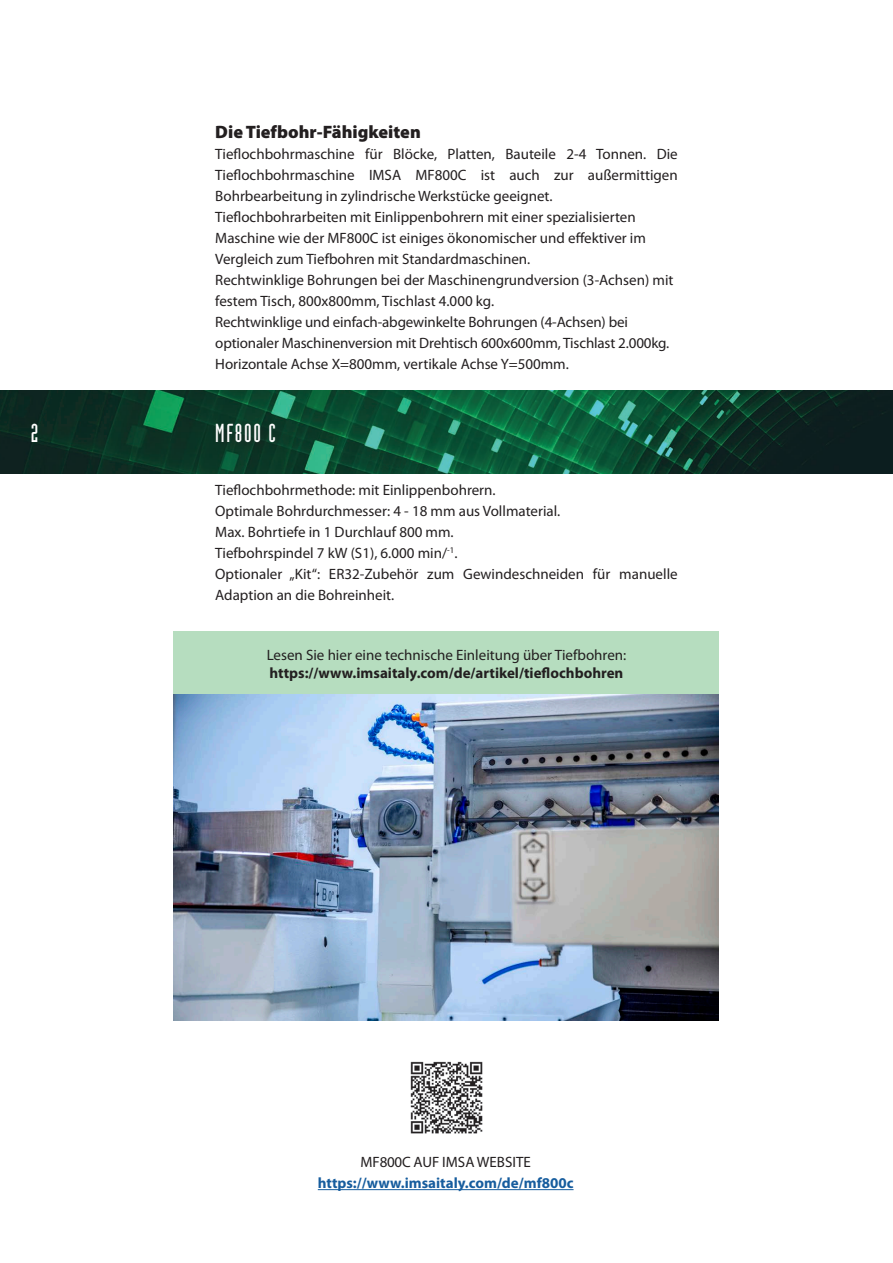
<style>
.page{position:relative;width:893px;height:1263px;background:#fff}
.page>*{position:absolute;margin:0;border:0;box-sizing:border-box;transform-origin:0 0}
.t1{font:25.5px "Industria Solid";letter-spacing:.07em;color:#fff}
.t2{font:900 18px "Myriad Pro";color:#231f20}
.t3{font:15px/21px "Myriad Pro";color:#231f20}
.t4{font:700 15px "Myriad Pro";color:#231f20}
.t5{font:700 15px "Myriad Pro";color:#175d9e}
</style>
<div class="page">
<img style="left:0;top:390px;width:893px;height:83px">
<div style="left:212px;top:419px;width:75px;height:35px;background:#0d3626"></div>
<div style="left:174px;top:632px;width:545px;height:62px;background:#b6ddbf"></div>
<hr style="left:318px;top:1189px;width:256px;height:1px;background:#175d9e">
<img style="left:174px;top:694px;width:545px;height:326px">
<img style="left:410px;top:1061px;width:73px;height:73px">
<h1 class="t1" style="left:31px;top:419px;width:9px">2</h1>
<p class="t2" style="left:215px;top:120px;width:207px">Die Tiefbohr-Fähigkeiten</p>
<p class="t3" style="left:215px;top:143px;width:464px;text-align:justify">Tieflochbohrmaschine für Blöcke, Platten, Bauteile 2-4 Tonnen. Die Tieflochbohrmaschine IMSA MF800C ist auch zur außermittigen Bohrbearbeitung in zylindrische Werkstücke geeignet.</p>
<p class="t3" style="left:215px;top:206px;width:432px">Tieflochbohrarbeiten mit Einlippenbohrern mit einer spezialisierten<br>Maschine wie der MF800C ist einiges ökonomischer und effektiver im<br>Vergleich zum Tiefbohren mit Standardmaschinen.</p>
<p class="t3" style="left:215px;top:269px;width:460px">Rechtwinklige Bohrungen bei der Maschinengrundversion (3-Achsen) mit festem Tisch, 800x800mm, Tischlast 4.000 kg.</p>
<p class="t3" style="left:215px;top:311px;width:456px">Rechtwinklige und einfach-abgewinkelte Bohrungen (4-Achsen) bei optionaler Maschinenversion mit Drehtisch 600x600mm, Tischlast 2.000kg.</p>
<p class="t3" style="left:215px;top:353px;width:355px">Horizontale Achse X=800mm, vertikale Achse Y=500mm.</p>
<p class="t1" style="left:215px;top:419px;width:62px">MF800 C</p>
<p class="t3" style="left:215px;top:479px;width:282px">Tieflochbohrmethode: mit Einlippenbohrern.</p>
<p class="t3" style="left:215px;top:500px;width:347px">Optimale Bohrdurchmesser: 4 - 18 mm aus Vollmaterial.</p>
<p class="t3" style="left:215px;top:521px;width:240px">Max. Bohrtiefe in 1 Durchlauf 800 mm.</p>
<p class="t3" style="left:215px;top:542px;width:244px">Tiefbohrspindel 7 kW (S1), 6.000 min/<sup>-1</sup>.</p>
<p class="t3" style="left:215px;top:563px;width:464px">Optionaler „Kit“: ER32-Zubehör zum Gewindeschneiden für manuelle<br>Adaption an die Bohreinheit.</p>
<p class="t3" style="left:267px;top:644px;width:361px">Lesen Sie hier eine technische Einleitung über Tiefbohren:</p>
<p class="t4" style="left:270px;top:663px;width:355px">https://www.imsaitaly.com/de/artikel/tieflochbohren</p>
<p class="t3" style="left:360px;top:1151px;width:172px">MF800C AUF IMSA WEBSITE</p>
<p class="t5" style="left:318px;top:1173px;width:257px">https://www.imsaitaly.com/de/mf800c</p>
</div>
